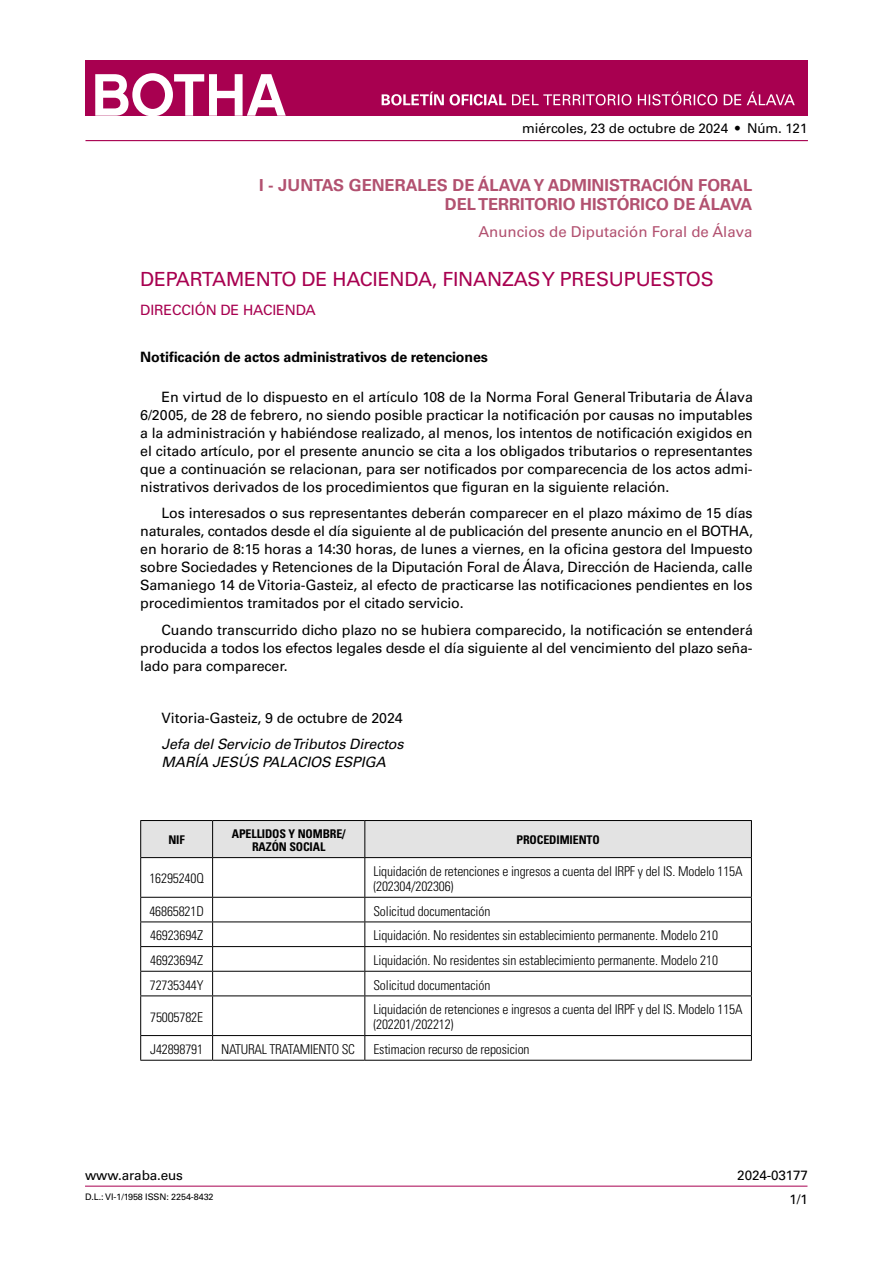
<style>
.page{position:relative;width:893px;height:1263px;background:#fff}
.page>*{position:absolute;margin:0;border:0;box-sizing:border-box;transform-origin:0 0}
.t1{font:19.5px "Univers LT Std";letter-spacing:-.01em;color:#a80050}
.t2{font:700 16.5px/19.8px "Univers LT Std";color:#b25170;text-align:right}
.t3{font:15px "Univers LT Std";color:#b25170}
.t4{font:14.25px/18px "Univers LT Std";letter-spacing:-.01em;color:#000;text-align:justify}
.t5{font:italic 14.25px/18px "Univers LT Std";letter-spacing:-.01em;color:#000}
.t6{font:700 14.25px "Univers LT Std";letter-spacing:-.01em;color:#000}
.t7{font:14.25px "Univers LT Std";letter-spacing:-.01em;color:#a80050}
.t8{font:300 condensed 13.5px/15px "Univers LT Std";letter-spacing:-.01em;color:#000}
.t9{font:13.5px "Univers LT Std";letter-spacing:-.01em;color:#000}
.t10{font:700 condensed 12px/13.5px "Univers LT Std";letter-spacing:-.01em;color:#000;text-align:center}
.t11{font:9px "Univers LT Std";letter-spacing:-.01em;color:#000}
</style>
<div class="page">
<hr style="left:85px;top:1186px;width:722px;height:1px;background:#a80050">
<div style="left:85px;top:60px;width:723px;height:55px;background:#a80050"></div>
<svg style="left:95px;top:73px;width:191px;height:43px"></svg>
<hr style="left:85px;top:140px;width:723px;height:1px;background:#a80050">
<svg style="left:382px;top:92px;width:413px;height:13px"></svg>
<div style="left:141px;top:821px;width:610px;height:36px;background:#e3e3e3"></div>
<hr style="left:140px;top:820px;width:73px;height:1px;background:#000">
<hr style="left:140px;top:821px;width:1px;height:36px;background:#000">
<hr style="left:213px;top:820px;width:152px;height:1px;background:#000">
<hr style="left:212px;top:821px;width:1px;height:36px;background:#000">
<hr style="left:365px;top:820px;width:387px;height:1px;background:#000">
<hr style="left:364px;top:821px;width:1px;height:36px;background:#000">
<hr style="left:751px;top:821px;width:1px;height:36px;background:#000">
<hr style="left:140px;top:857px;width:73px;height:1px;background:#000">
<hr style="left:140px;top:858px;width:1px;height:39px;background:#000">
<hr style="left:213px;top:857px;width:152px;height:1px;background:#000">
<hr style="left:212px;top:858px;width:1px;height:39px;background:#000">
<hr style="left:365px;top:857px;width:387px;height:1px;background:#000">
<hr style="left:364px;top:858px;width:1px;height:39px;background:#000">
<hr style="left:751px;top:858px;width:1px;height:39px;background:#000">
<hr style="left:140px;top:897px;width:73px;height:1px;background:#000">
<hr style="left:213px;top:897px;width:152px;height:1px;background:#000">
<hr style="left:365px;top:897px;width:387px;height:1px;background:#000">
<hr style="left:140px;top:921px;width:73px;height:1px;background:#000">
<hr style="left:213px;top:921px;width:152px;height:1px;background:#000">
<hr style="left:365px;top:921px;width:387px;height:1px;background:#000">
<hr style="left:140px;top:946px;width:73px;height:1px;background:#000">
<hr style="left:213px;top:946px;width:152px;height:1px;background:#000">
<hr style="left:365px;top:946px;width:387px;height:1px;background:#000">
<hr style="left:140px;top:971px;width:73px;height:1px;background:#000">
<svg style="left:140px;top:898px;width:1px;height:97px"></svg>
<hr style="left:213px;top:971px;width:152px;height:1px;background:#000">
<svg style="left:212px;top:898px;width:1px;height:97px"></svg>
<hr style="left:365px;top:971px;width:387px;height:1px;background:#000">
<svg style="left:364px;top:898px;width:1px;height:97px"></svg>
<svg style="left:751px;top:898px;width:1px;height:97px"></svg>
<hr style="left:140px;top:995px;width:73px;height:1px;background:#000">
<hr style="left:140px;top:996px;width:1px;height:39px;background:#000">
<hr style="left:213px;top:995px;width:152px;height:1px;background:#000">
<hr style="left:212px;top:996px;width:1px;height:39px;background:#000">
<hr style="left:365px;top:995px;width:387px;height:1px;background:#000">
<hr style="left:364px;top:996px;width:1px;height:39px;background:#000">
<hr style="left:751px;top:996px;width:1px;height:39px;background:#000">
<hr style="left:140px;top:1035px;width:73px;height:1px;background:#000">
<svg style="left:140px;top:1036px;width:1px;height:24px"></svg>
<hr style="left:213px;top:1035px;width:152px;height:1px;background:#000">
<svg style="left:212px;top:1036px;width:1px;height:24px"></svg>
<hr style="left:365px;top:1035px;width:387px;height:1px;background:#000">
<svg style="left:364px;top:1036px;width:1px;height:24px"></svg>
<svg style="left:751px;top:1036px;width:1px;height:24px"></svg>
<hr style="left:140px;top:1060px;width:73px;height:1px;background:#000">
<hr style="left:213px;top:1060px;width:152px;height:1px;background:#000">
<hr style="left:365px;top:1060px;width:387px;height:1px;background:#000">
<p class="t9" style="left:522px;top:121px;width:287px">miércoles, 23 de octubre de 2024 • Núm. 121</p>
<p class="t2" style="left:259px;top:175px;width:495px">I - JUNTAS GENERALES DE ÁLAVA Y ADMINISTRACIÓN FORAL<br>DEL TERRITORIO HISTÓRICO DE ÁLAVA</p>
<p class="t3" style="left:478px;top:223px;width:276px">Anuncios de Diputación Foral de Álava</p>
<h1 class="t1" style="left:140px;top:268px;width:575px">DEPARTAMENTO DE HACIENDA, FINANZAS Y PRESUPUESTOS</h1>
<p class="t7" style="left:140px;top:301px;width:177px">DIRECCIÓN DE HACIENDA</p>
<p class="t6" style="left:140px;top:349px;width:349px">Notificación de actos administrativos de retenciones</p>
<p class="t4" style="left:140px;top:388px;width:614px;text-indent:21px">En virtud de lo dispuesto en el artículo 108 de la Norma Foral General Tributaria de Álava 6/2005, de 28 de febrero, no siendo posible practicar la notificación por causas no imputables a la administración y habiéndose realizado, al menos, los intentos de notificación exigidos en el citado artículo, por el presente anuncio se cita a los obligados tributarios o representantes que a continuación se relacionan, para ser notificados por comparecencia de los actos admi&shy;nistrativos derivados de los procedimientos que figuran en la siguiente relación.</p>
<p class="t4" style="left:140px;top:504px;width:614px;text-indent:21px">Los interesados o sus representantes deberán comparecer en el plazo máximo de 15 días naturales, contados desde el día siguiente al de publicación del presente anuncio en el BOTHA, en horario de 8:15 horas a 14:30 horas, de lunes a viernes, en la oficina gestora del Impuesto sobre Sociedades y Retenciones de la Diputación Foral de Álava, Dirección de Hacienda, calle Samaniego 14 de Vitoria-Gasteiz, al efecto de practicarse las notificaciones pendientes en los procedimientos tramitados por el citado servicio.</p>
<p class="t4" style="left:140px;top:621px;width:614px;text-indent:21px">Cuando transcurrido dicho plazo no se hubiera comparecido, la notificación se entenderá producida a todos los efectos legales desde el día siguiente al del vencimiento del plazo seña&shy;lado para comparecer.</p>
<p class="t4" style="left:162px;top:709px;width:243px">Vitoria-Gasteiz, 9 de octubre de 2024</p>
<p class="t5" style="left:162px;top:735px;width:244px">Jefa del Servicio de Tributos Directos<br>MARÍA JESÚS PALACIOS ESPIGA</p>
<p class="t10" style="left:168px;top:833px;width:18px">NIF</p>
<p class="t10" style="left:232px;top:827px;width:115px">APELLIDOS Y NOMBRE/<br>RAZÓN SOCIAL</p>
<p class="t10" style="left:516px;top:833px;width:85px">PROCEDIMIENTO</p>
<p class="t8" style="left:149px;top:871px;width:56px">16295240Q</p>
<p class="t8" style="left:373px;top:864px;width:371px">Liquidación de retenciones e ingresos a cuenta del IRPF y del IS. Modelo 115A (202304/202306)</p>
<p class="t8" style="left:149px;top:903px;width:56px">46865821D</p>
<p class="t8" style="left:373px;top:903px;width:118px">Solicitud documentación</p>
<p class="t8" style="left:150px;top:928px;width:54px">46923694Z</p>
<p class="t8" style="left:373px;top:928px;width:346px">Liquidación. No residentes sin establecimiento permanente. Modelo 210</p>
<p class="t8" style="left:150px;top:952px;width:54px">46923694Z</p>
<p class="t8" style="left:373px;top:952px;width:346px">Liquidación. No residentes sin establecimiento permanente. Modelo 210</p>
<p class="t8" style="left:150px;top:977px;width:55px">72735344Y</p>
<p class="t8" style="left:373px;top:977px;width:118px">Solicitud documentación</p>
<p class="t8" style="left:150px;top:1009px;width:54px">75005782E</p>
<p class="t8" style="left:373px;top:1002px;width:371px">Liquidación de retenciones e ingresos a cuenta del IRPF y del IS. Modelo 115A (202201/202212)</p>
<p class="t8" style="left:150px;top:1041px;width:54px">J42898791</p>
<p class="t8" style="left:221px;top:1041px;width:135px">NATURAL TRATAMIENTO SC</p>
<p class="t8" style="left:373px;top:1041px;width:158px">Estimacion recurso de reposicion</p>
<p class="t9" style="left:85px;top:1167px;width:99px">www.araba.eus</p>
<p class="t11" style="left:85px;top:1192px;width:130px">D.L.: VI-1/1958 ISSN: 2254-8432</p>
<p class="t9" style="left:737px;top:1167px;width:72px">2024-03177</p>
<p class="t9" style="left:789px;top:1191px;width:20px">1/1</p>
</div>
